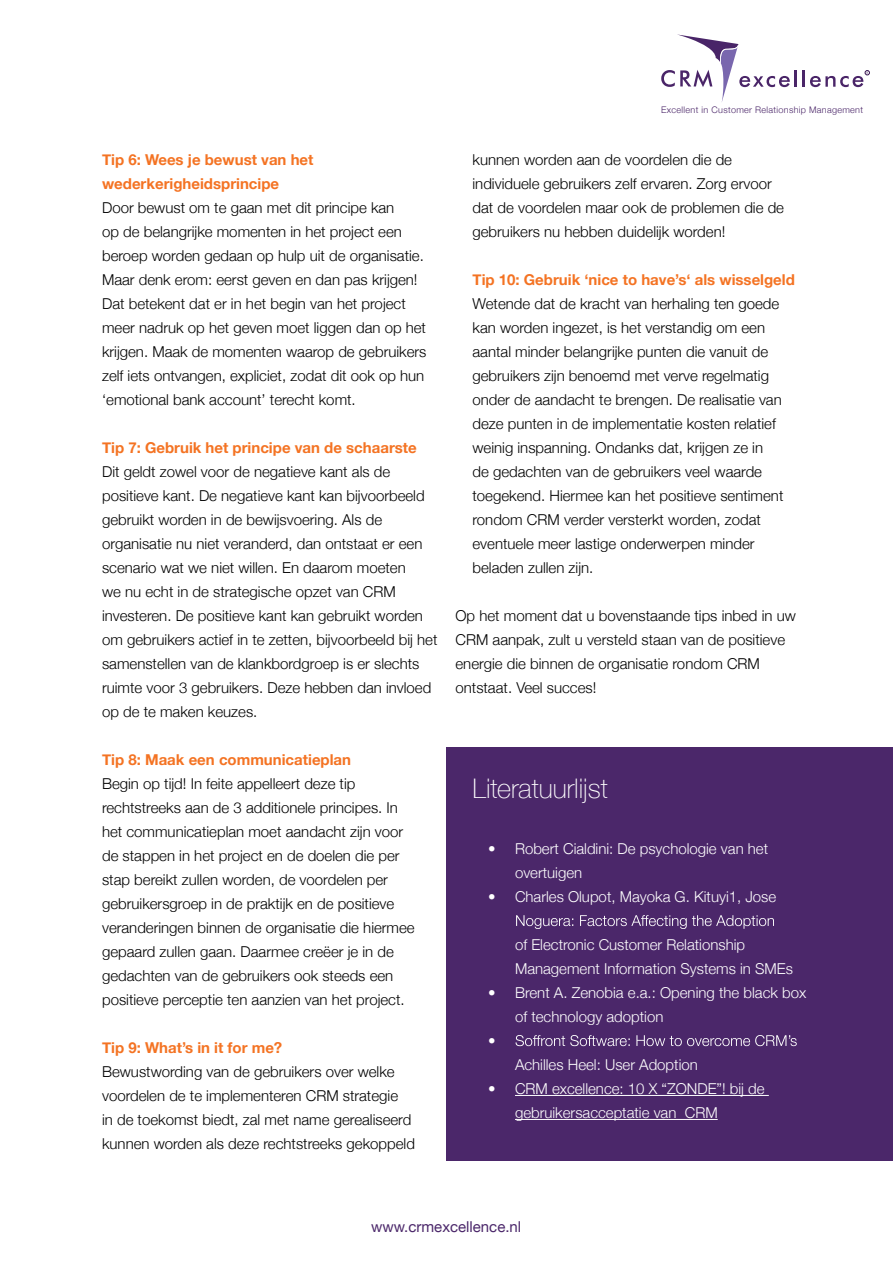
<style>
.page{position:relative;width:893px;height:1263px;background:#fff}
.page>*{position:absolute;margin:0;border:0;box-sizing:border-box;transform-origin:0 0}
.t1{font:100 27px "Helvetica Neue";color:#fff}
.t2{font:300 15px/24px "Helvetica Neue";color:#000001}
.t3{font:300 15px/24px "Helvetica Neue";color:#fff}
.t4{font:700 15px/24px "Helvetica Neue";color:#f47323}
.t5{font:15px "Helvetica Neue";color:#4b276a}
.t6{font:300 9px "Helvetica Neue";letter-spacing:.035em;color:#4a2568}
</style>
<div class="page">
<svg style="left:803px;top:70px;width:67px;height:17px"></svg>
<svg style="left:661px;top:34px;width:136px;height:68px"></svg>
<div style="left:446px;top:747px;width:447px;height:413px;background:#4b276a"></div>
<hr style="left:515px;top:1095px;width:254px;height:1px;background:#fff">
<hr style="left:515px;top:1119px;width:203px;height:1px;background:#fff">
<svg style="left:516px;top:915px;width:258px;height:14px"></svg>
<svg style="left:515px;top:1035px;width:282px;height:11px"></svg>
<p class="t4" style="left:102px;top:148px;width:213px">Tip 6: Wees je bewust van het wederkerigheidsprincipe</p>
<p class="t2" style="left:102px;top:195px;width:326px">Door bewust om te gaan met dit principe kan<br>op de belangrijke momenten in het project een beroep worden gedaan op hulp uit de organisatie.<br>Maar denk erom: eerst geven en dan pas krijgen!<br>Dat betekent dat er in het begin van het project meer nadruk op het geven moet liggen dan op het krijgen. Maak de momenten waarop de gebruikers zelf iets ontvangen, expliciet, zodat dit ook op hun ‘emotional bank account’ terecht komt.</p>
<p class="t4" style="left:102px;top:436px;width:316px">Tip 7: Gebruik het principe van de schaarste</p>
<p class="t2" style="left:102px;top:459px;width:337px">Dit geldt zowel voor de negatieve kant als de positieve kant. De negatieve kant kan bijvoorbeeld gebruikt worden in de bewijsvoering. Als de organisatie nu niet veranderd, dan ontstaat er een scenario wat we niet willen. En daarom moeten<br>we nu echt in de strategische opzet van CRM investeren. De positieve kant kan gebruikt worden om gebruikers actief in te zetten, bijvoorbeeld bij het samenstellen van de klankbordgroep is er slechts ruimte voor 3 gebruikers. Deze hebben dan invloed op de te maken keuzes.</p>
<p class="t4" style="left:102px;top:748px;width:251px">Tip 8: Maak een communicatieplan</p>
<p class="t2" style="left:102px;top:771px;width:314px">Begin op tijd! In feite appelleert deze tip rechtstreeks aan de 3 additionele principes. In het communicatieplan moet aandacht zijn voor de stappen in het project en de doelen die per stap bereikt zullen worden, de voordelen per gebruikersgroep in de praktijk en de positieve veranderingen binnen de organisatie die hiermee gepaard zullen gaan. Daarmee creëer je in de gedachten van de gebruikers ook steeds een positieve perceptie ten aanzien van het project.</p>
<p class="t4" style="left:102px;top:1036px;width:182px">Tip 9: What’s in it for me?</p>
<p class="t2" style="left:102px;top:1059px;width:314px">Bewustwording van de gebruikers over welke voordelen de te implementeren CRM strategie<br>in de toekomst biedt, zal met name gerealiseerd kunnen worden als deze rechtstreeks gekoppeld</p>
<p class="t6" style="left:661px;top:103px;width:203px">Excellent in Customer Relationship Management</p>
<p class="t2" style="left:472px;top:147px;width:313px">kunnen worden aan de voordelen die de individuele gebruikers zelf ervaren. Zorg ervoor dat de voordelen maar ook de problemen die de gebruikers nu hebben duidelijk worden!</p>
<p class="t4" style="left:472px;top:268px;width:324px">Tip 10: Gebruik ‘nice to have’s‘ als wisselgeld</p>
<p class="t2" style="left:472px;top:291px;width:312px">Wetende dat de kracht van herhaling ten goede kan worden ingezet, is het verstandig om een aantal minder belangrijke punten die vanuit de gebruikers zijn benoemd met verve regelmatig onder de aandacht te brengen. De realisatie van deze punten in de implementatie kosten relatief weinig inspanning. Ondanks dat, krijgen ze in<br>de gedachten van de gebruikers veel waarde toegekend. Hiermee kan het positieve sentiment rondom CRM verder versterkt worden, zodat eventuele meer lastige onderwerpen minder beladen zullen zijn.</p>
<p class="t2" style="left:455px;top:603px;width:342px">Op het moment dat u bovenstaande tips inbed in uw CRM aanpak, zult u versteld staan van de positieve energie die binnen de organisatie rondom CRM ontstaat. Veel succes!</p>
<h1 class="t1" style="left:472px;top:767px;width:137px">Literatuurlijst</h1>
<p class="t3" style="left:515px;top:835px;width:255px;text-indent:-27px">• Robert Cialdini: De psychologie van het overtuigen</p>
<p class="t3" style="left:488px;top:883px;width:290px">• Charles Olupot, Mayoka G. Kituyi1, Jose</p>
<p class="t3" style="left:515px;top:931px;width:279px">of Electronic Customer Relationship<br>Management Information Systems in SMEs</p>
<p class="t3" style="left:488px;top:979px;width:320px">• Brent A. Zenobia e.a.: Opening the black box</p>
<p class="t3" style="left:515px;top:1003px;width:150px">of technology adoption</p>
<p class="t3" style="left:488px;top:1027px;width:9px">•</p>
<p class="t3" style="left:515px;top:1051px;width:184px">Achilles Heel: User Adoption</p>
<p class="t3" style="left:515px;top:1075px;width:251px;text-indent:-27px">• CRM excellence: 10 X “ZONDE”! bij de gebruikersacceptatie van CRM</p>
<p class="t5" style="left:371px;top:1215px;width:152px">www.crmexcellence.nl</p>
</div>
